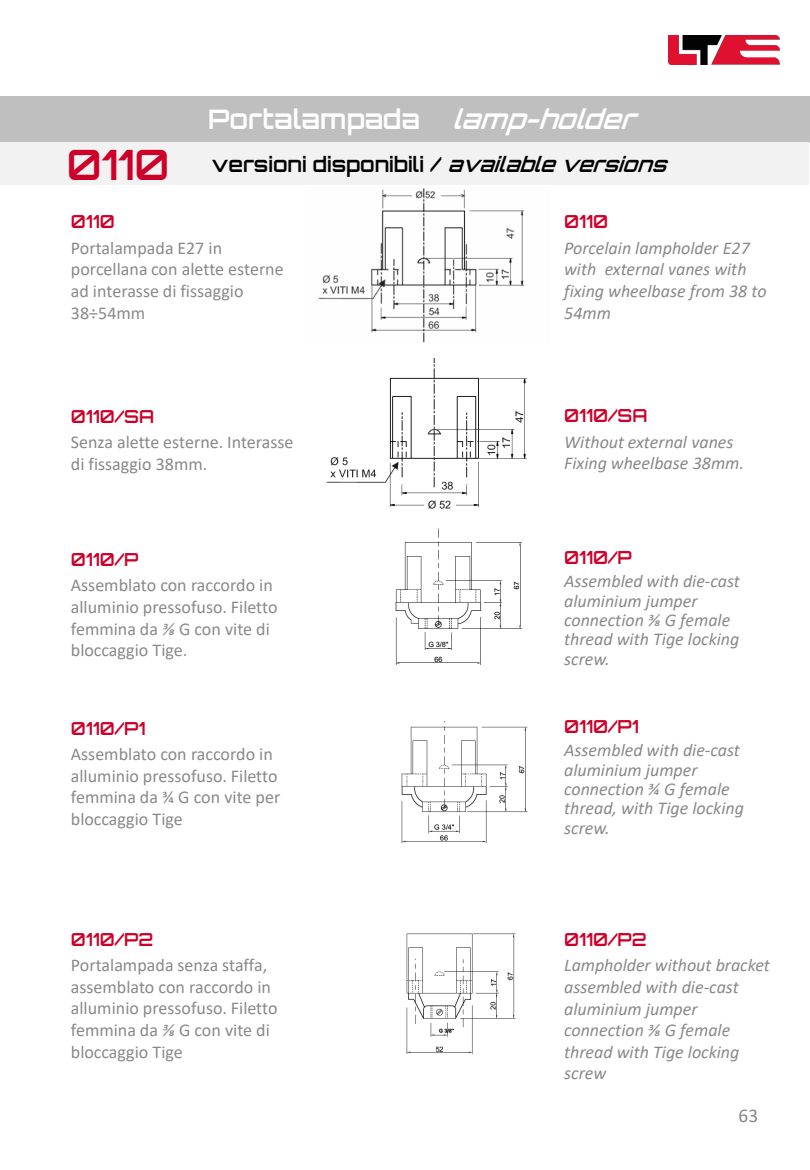
<style>
.page{position:relative;width:810px;height:1170px;background:#fff}
.page>*{position:absolute;margin:0;border:0;box-sizing:border-box;transform-origin:0 0}
.t1{font:600 27px "Orbitron";color:#fff}
.t2{font:600 21px "Orbitron";color:#000}
.t3{font:19.5px "Calibri";color:#898989}
.t4{font:18px/21.6px "Calibri";color:#898989}
.t5{font:italic 18px/21.6px "Calibri";color:#898989}
.t6{font:600 18px "Orbitron";color:#cc0029}
.s1{font-style:italic}
.s2{font-size:42px;color:#cc0029}
</style>
<div class="page">
<img style="left:318px;top:189px;width:207px;height:153px">
<img style="left:326px;top:358px;width:201px;height:151px">
<img style="left:395px;top:529px;width:127px;height:136px">
<img style="left:401px;top:721px;width:127px;height:123px">
<img style="left:406px;top:933px;width:110px;height:121px">
<div style="left:0;top:96px;width:810px;height:47px;background:#bfbfbf"></div>
<div style="left:215px;top:142px;width:594px;height:43px;background:#f2f2f2"></div>
<div style="left:0;top:143px;width:216px;height:42px;background:#f2f2f2"></div>
<img style="left:669px;top:36px;width:111px;height:29px">
<h1 class="t1" style="left:208px;top:102px;width:439px">Portalampada <span class="s1">lamp-holder</span></h1>
<p class="t2" style="left:67px;top:151px;width:609px"><span class="s2">0110</span> versioni disponibili / <span class="s1">availableversions</span></p>
<p class="t6" style="left:71px;top:210px;width:46px">0110</p>
<p class="t4" style="left:71px;top:237px;width:214px">Portalampada E27 in porcellana con alette esterne ad interasse di fissaggio<br>38÷54mm</p>
<p class="t6" style="left:71px;top:404px;width:85px">0110/SA</p>
<p class="t4" style="left:71px;top:431px;width:224px">Senza alette esterne. Interasse di fissaggio 38mm.</p>
<p class="t6" style="left:71px;top:548px;width:69px">0110/P</p>
<p class="t4" style="left:71px;top:574px;width:208px">Assemblato con raccordo in alluminio pressofuso. Filetto femmina da <span class="s1">⅜</span> G con vite di bloccaggio Tige.</p>
<p class="t6" style="left:71px;top:717px;width:76px">0110/P1</p>
<p class="t4" style="left:71px;top:743px;width:211px">Assemblato con raccordo in alluminio pressofuso. Filetto femmina da ¾ G con vite per bloccaggio Tige</p>
<p class="t6" style="left:71px;top:928px;width:84px">0110/P2</p>
<p class="t4" style="left:71px;top:954px;width:208px">Portalampada senza staffa, assemblato con raccordo in alluminio pressofuso. Filetto femmina da <span class="s1">⅜</span> G con vite di bloccaggio Tige</p>
<p class="t6" style="left:564px;top:210px;width:46px">0110</p>
<p class="t5" style="left:564px;top:236px;width:204px">Porcelain lampholder E27 with external vanes with fixing wheelbase from 38 to<br>54mm</p>
<p class="t6" style="left:564px;top:404px;width:85px">0110/SA</p>
<p class="t5" style="left:564px;top:430px;width:181px">Without external vanes<br>Fixing wheelbase 38mm.</p>
<p class="t6" style="left:564px;top:546px;width:69px">0110/P</p>
<p class="t5" style="left:564px;top:571px;width:177px;line-height:19.5px">Assembled with die-cast aluminium jumper connection ⅜ G female thread with Tige locking screw.</p>
<p class="t6" style="left:564px;top:715px;width:76px">0110/P1</p>
<p class="t5" style="left:564px;top:740px;width:181px;line-height:19.5px">Assembled with die-cast aluminium jumper connection ¾ G female thread, with Tige locking screw.</p>
<p class="t6" style="left:564px;top:928px;width:84px">0110/P2</p>
<p class="t5" style="left:564px;top:954px;width:207px">Lampholder without bracket assembled with die-cast aluminium jumper connection ⅜ G female thread with Tige locking screw</p>
<p class="t3" style="left:739px;top:1102px;width:21px">63</p>
</div>
